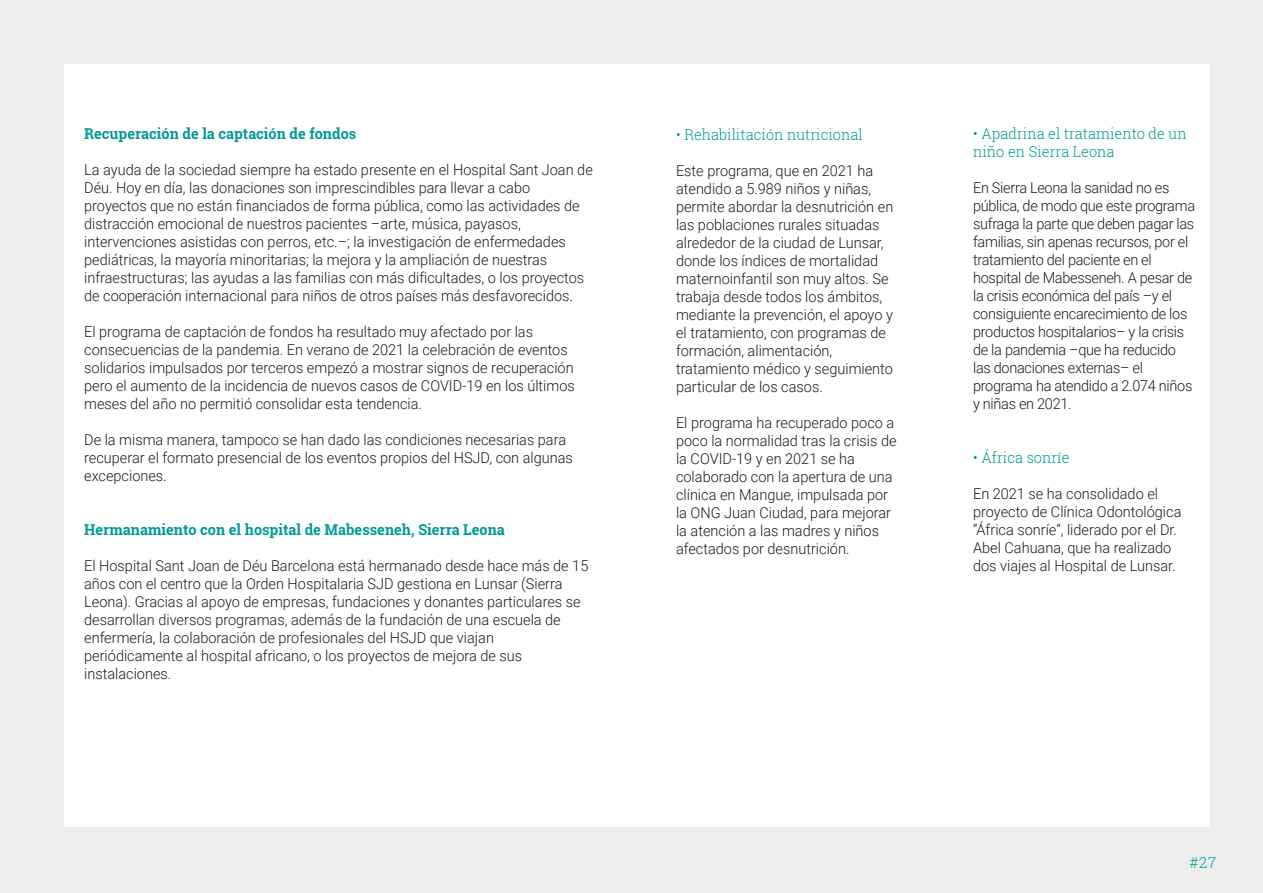
<style>
.page{position:relative;width:1263px;height:893px;background:#ededed}
.page>*{position:absolute;margin:0;border:0;box-sizing:border-box;transform-origin:0 0}
.t1{font:300 15px/18px "Roboto";color:#1d1d1b}
.t2{font:300 15px/18px "Roboto";letter-spacing:-.02em;color:#1d1d1b}
.t3{font:300 15px/18px "Roboto Slab";color:#009a96}
.t4{font:700 15px "Roboto Slab";color:#009a96}
</style>
<div class="page">
<div style="left:64px;top:64px;width:1146px;height:762px;background:#fff"></div>
<p class="t4" style="left:84px;top:123px;width:274px">Recuperación de la captación de fondos</p>
<p class="t1" style="left:84px;top:160px;width:510px">La ayuda de la sociedad siempre ha estado presente en el Hospital Sant Joan de Déu. Hoy en día, las donaciones son imprescindibles para llevar a cabo proyectos que no están financiados de forma pública, como las actividades de distracción emocional de nuestros pacientes –arte, música, payasos, intervenciones asistidas con perros, etc.–; la investigación de enfermedades pediátricas, la mayoría minoritarias; la mejora y la ampliación de nuestras infraestructuras; las ayudas a las familias con más dificultades, o los proyectos de cooperación internacional para niños de otros países más desfavorecidos.</p>
<p class="t1" style="left:84px;top:322px;width:492px">El programa de captación de fondos ha resultado muy afectado por las consecuencias de la pandemia. En verano de 2021 la celebración de eventos solidarios impulsados por terceros empezó a mostrar signos de recuperación pero el aumento de la incidencia de nuevos casos de COVID-19 en los últimos meses del año no permitió consolidar esta tendencia.</p>
<p class="t1" style="left:84px;top:430px;width:490px">De la misma manera, tampoco se han dado las condiciones necesarias para recuperar el formato presencial de los eventos propios del HSJD, con algunas excepciones.</p>
<p class="t4" style="left:84px;top:519px;width:422px">Hermanamiento con el hospital de Mabesseneh, Sierra Leona</p>
<p class="t1" style="left:84px;top:556px;width:506px">El Hospital Sant Joan de Déu Barcelona está hermanado desde hace más de 15 años con el centro que la Orden Hospitalaria SJD gestiona en Lunsar (Sierra Leona). Gracias al apoyo de empresas, fundaciones y donantes particulares se desarrollan diversos programas, además de la fundación de una escuela de enfermería, la colaboración de profesionales del HSJD que viajan periódicamente al hospital africano, o los proyectos de mejora de sus instalaciones.</p>
<p class="t3" style="left:676px;top:125px;width:188px">• Rehabilitación nutricional</p>
<p class="t1" style="left:676px;top:161px;width:219px">Este programa, que en 2021 ha atendido a 5.989 niños y niñas, permite abordar la desnutrición en las poblaciones rurales situadas alrededor de la ciudad de Lunsar, donde los índices de mortalidad maternoinfantil son muy altos. Se trabaja desde todos los ámbitos, mediante la prevención, el apoyo y el tratamiento, con programas de formación, alimentación, tratamiento médico y seguimiento particular de los casos.</p>
<p class="t1" style="left:676px;top:413px;width:222px">El programa ha recuperado poco a poco la normalidad tras la crisis de la COVID-19 y en 2021 se ha colaborado con la apertura de una clínica en Mangue, impulsada por la ONG Juan Ciudad, para mejorar la atención a las madres y niños afectados por desnutrición.</p>
<p class="t3" style="left:973px;top:124px;width:215px">• Apadrina el tratamiento de un niño en Sierra Leona</p>
<p class="t2" style="left:973px;top:178px;width:223px">En Sierra Leona la sanidad no es pública, de modo que este programa sufraga la parte que deben pagar las familias, sin apenas recursos, por el tratamiento del paciente en el hospital de Mabesseneh. A pesar de la crisis económica del país –y el consiguiente encarecimiento de los productos hospitalarios– y la crisis de la pandemia –que ha reducido las donaciones externas– el programa ha atendido a 2.074 niños y niñas en 2021.</p>
<p class="t3" style="left:973px;top:448px;width:98px">• África sonríe</p>
<p class="t1" style="left:973px;top:484px;width:210px">En 2021 se ha consolidado el proyecto de Clínica Odontológica “África sonríe”, liderado por el Dr.<br>Abel Cahuana, que ha realizado dos viajes al Hospital de Lunsar.</p>
<p class="t3" style="left:1189px;top:853px;width:28px">#27</p>
</div>
